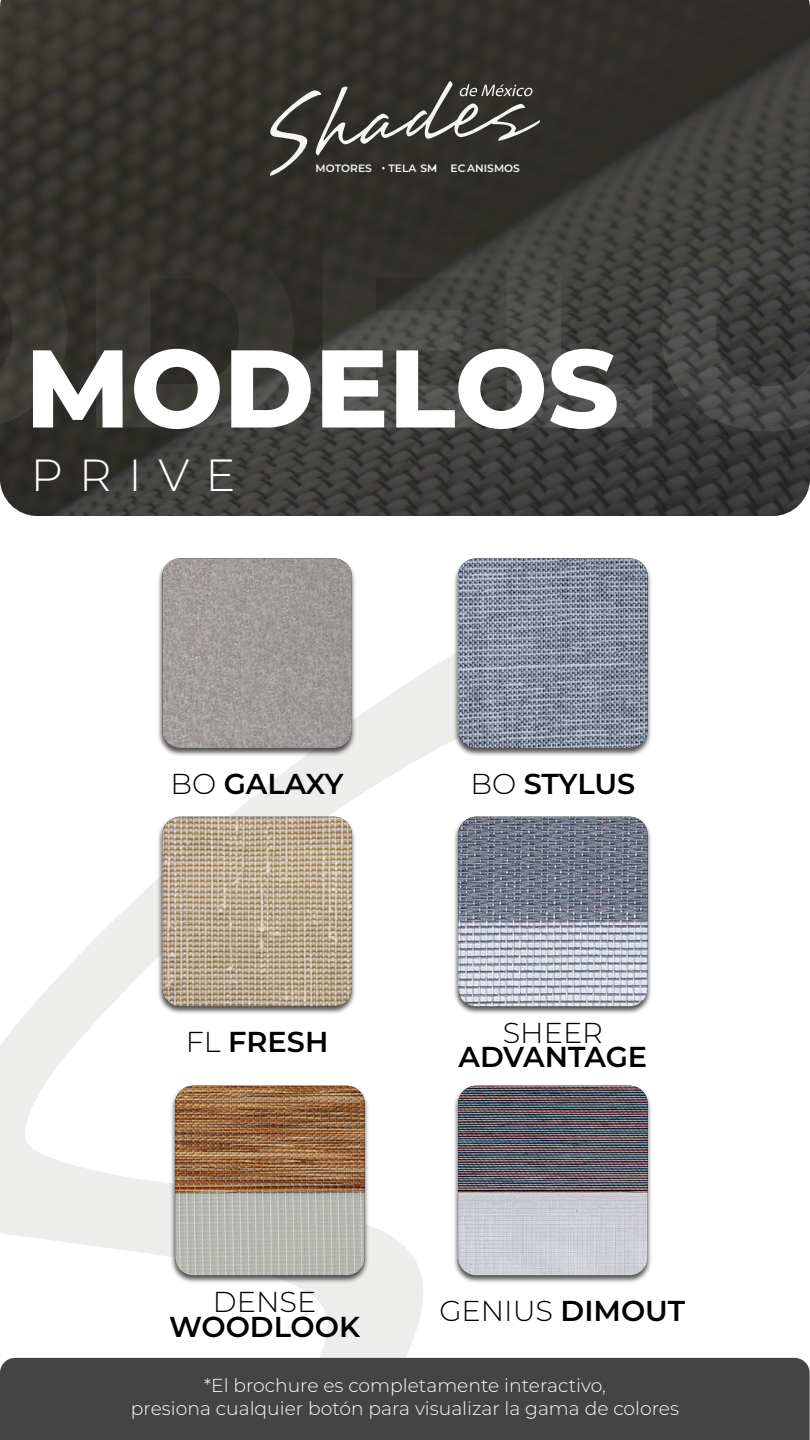
<style>
.page{position:relative;width:810px;height:1440px;background:#fff}
.page>*{position:absolute;margin:0;border:0;box-sizing:border-box;transform-origin:0 0}
.t1{font:800 274.05px "Montserrat";color:#fff}
.t2{font:800 110.18px "Montserrat";color:#fff}
.t3{font:300 45px "Montserrat";letter-spacing:.365em;color:#fff}
.t4{font:600 28.8px "Montserrat";color:#000}
.t5{font:300 28.8px "Montserrat";color:#000}
.t6{font:300 18.75px/22.5px "Montserrat";color:#fff;text-align:center}
.t7{font:600 10.65px "Montserrat";color:#f6f6f6}
.s1{font-weight:300}
.s2{font-weight:600}
</style>
<div class="page">
<svg style="left:0;top:655px;width:604px;height:703px"></svg>
<div style="left:0;top:1358px;width:810px;height:82px;background:#454444"></div>
<img style="left:0;top:0;width:810px;height:516px">
<div style="left:157px;top:557px;width:200px;height:200px;background:#000;opacity:.68"></div>
<img style="left:162px;top:558px;width:190px;height:190px">
<div style="left:453px;top:557px;width:200px;height:200px;background:#000;opacity:.68"></div>
<img style="left:458px;top:558px;width:190px;height:190px">
<div style="left:157px;top:816px;width:200px;height:199px;background:#000;opacity:.68"></div>
<img style="left:162px;top:817px;width:190px;height:189px">
<div style="left:453px;top:816px;width:200px;height:199px;background:#000;opacity:.68"></div>
<img style="left:458px;top:817px;width:190px;height:189px">
<div style="left:453px;top:1085px;width:200px;height:199px;background:#000;opacity:.68"></div>
<img style="left:458px;top:1086px;width:190px;height:189px">
<div style="left:170px;top:1085px;width:200px;height:199px;background:#000;opacity:.68"></div>
<img style="left:175px;top:1086px;width:190px;height:189px">
<svg style="left:268px;top:81px;width:272px;height:95px;background:#484743"></svg>
<p class="t7" style="left:316px;top:160px;width:58px">MOTORES</p>
<p class="t7" style="left:388px;top:160px;width:133px">TELA SM EC ANISMOS</p>
<h1 class="t1" style="left:77px;top:129px;width:808px">DELO</h1>
<h2 class="t2" style="left:25px;top:308px;width:595px">MODELOS</h2>
<h3 class="t3" style="left:31px;top:444px;width:206px">PRIVE</h3>
<h3 class="t4" style="left:171px;top:763px;width:175px"><span class="s1">BO</span> GALAXY</h3>
<h3 class="t4" style="left:471px;top:763px;width:166px"><span class="s1">BO</span> STYLUS</h3>
<h3 class="t4" style="left:186px;top:1022px;width:144px"><span class="s1">FL</span> FRESH</h3>
<h3 class="t5" style="left:503px;top:1013px;width:102px">SHEER</h3>
<h3 class="t4" style="left:459px;top:1036px;width:190px">ADVANTAGE</h3>
<h3 class="t5" style="left:213px;top:1282px;width:105px">DENSE</h3>
<h3 class="t5" style="left:439px;top:1291px;width:247px">GENIUS <span class="s2">DIMOUT</span></h3>
<h3 class="t4" style="left:169px;top:1306px;width:192px">WOODLOOK</h3>
<p class="t6" style="left:131px;top:1374px;width:550px">*El brochure es completamente interactivo,<br>presiona cualquier botón para visualizar la gama de colores</p>
</div>
